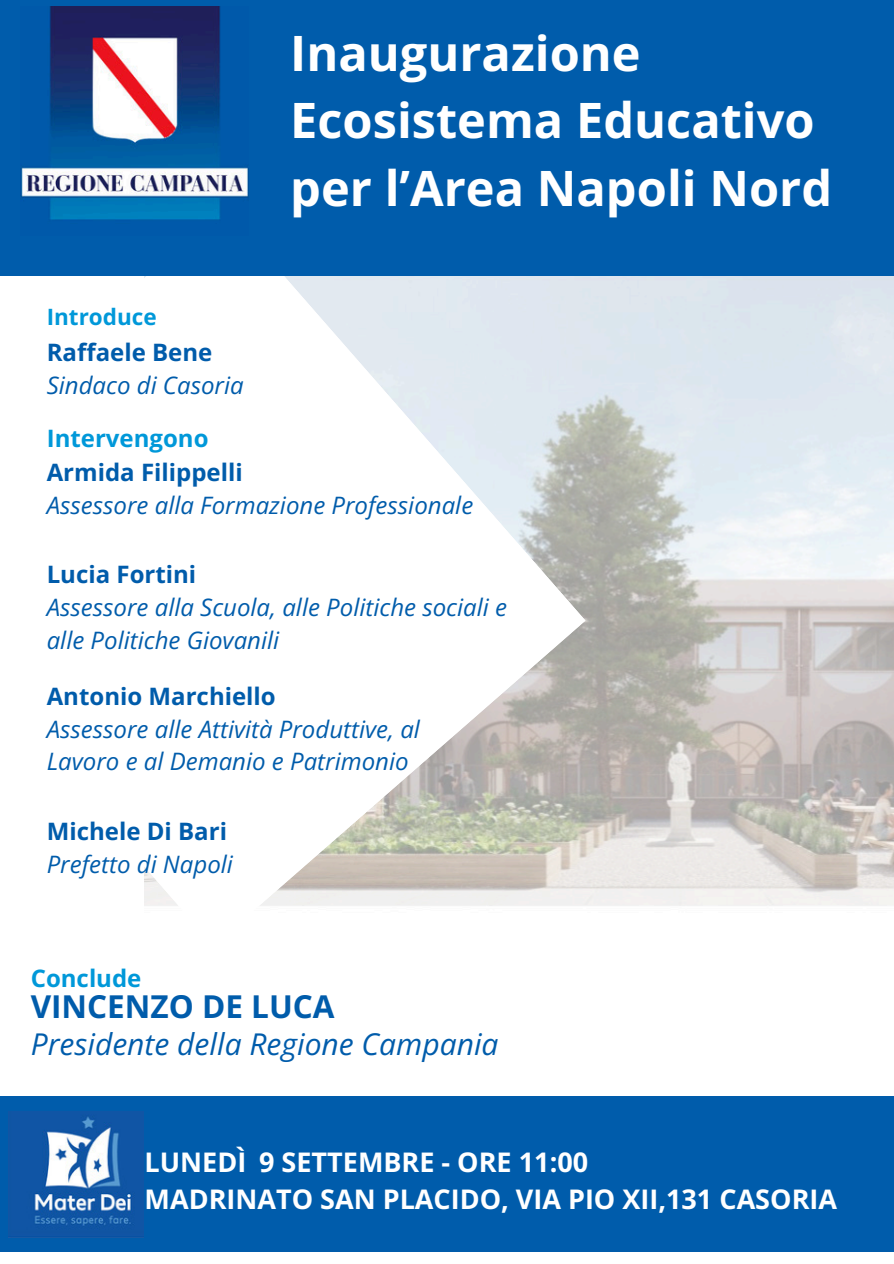
<style>
.page{position:relative;width:894px;height:1264px;background:#fff}
.page>*{position:absolute;margin:0;border:0;box-sizing:border-box;transform-origin:0 0}
.t1{font:700 48.75px/67.5px "Open Sans";color:#fff}
.t2{font:700 31.5px "Open Sans";color:#005cab}
.t3{font:italic 30px "Open Sans";color:#005cab}
.t4{font:700 27px/37px "Open Sans";color:#fff}
.t5{font:italic 24px/32.7px "Open Sans";color:#005cab}
.t6{font:700 24px "Open Sans";color:#005cab}
.t7{font:700 24px "Open Sans";color:#0098d9}
.t8{font:700 22.5px "Open Sans";color:#0098d9}
</style>
<div class="page">
<img style="left:585px;top:275px;width:308px;height:631px">
<svg style="left:2px;top:275px;width:583px;height:631px"></svg>
<div style="left:0;top:1096px;width:893px;height:155px;background:#005cab"></div>
<div style="left:0;top:0;width:893px;height:275px;background:#005cab"></div>
<img style="left:20px;top:7px;width:229px;height:213px">
<img style="left:9px;top:1111px;width:135px;height:126px">
<p class="t8" style="left:47px;top:301px;width:111px">Introduce</p>
<p class="t6" style="left:47px;top:336px;width:167px">Raffaele Bene</p>
<p class="t5" style="left:47px;top:368px;width:198px">Sindaco di Casoria</p>
<p class="t7" style="left:47px;top:421px;width:163px">Intervengono</p>
<h1 class="t1" style="left:290px;top:18px;width:543px">Inaugurazione<br>Ecosistema Educativo per l’Area Napoli Nord</h1>
<p class="t6" style="left:47px;top:456px;width:197px">Armida Filippelli</p>
<p class="t5" style="left:47px;top:488px;width:428px">Assessore alla Formazione Professionale</p>
<p class="t6" style="left:47px;top:558px;width:151px">Lucia Fortini</p>
<p class="t5" style="left:47px;top:590px;width:461px">Assessore alla Scuola, alle Politiche sociali e alle Politiche Giovanili</p>
<p class="t6" style="left:47px;top:679px;width:230px">Antonio Marchiello</p>
<p class="t5" style="left:47px;top:711px;width:374px">Assessore alle Attività Produttive, al<br>Lavoro e al Demanio e Patrimonio</p>
<p class="t6" style="left:47px;top:814px;width:182px">Michele Di Bari</p>
<p class="t5" style="left:47px;top:846px;width:188px">Prefetto di Napoli</p>
<p class="t7" style="left:31px;top:961px;width:112px">Conclude</p>
<h2 class="t2" style="left:31px;top:985px;width:305px">VINCENZO DE LUCA</h2>
<p class="t3" style="left:31px;top:1023px;width:469px">Presidente della Regione Campania</p>
<p class="t4" style="left:145px;top:1142px;width:693px">LUNEDÌ 9 SETTEMBRE - ORE 11:00<br>MADRINATO SAN PLACIDO, VIA PIO XII,131 CASORIA</p>
</div>
